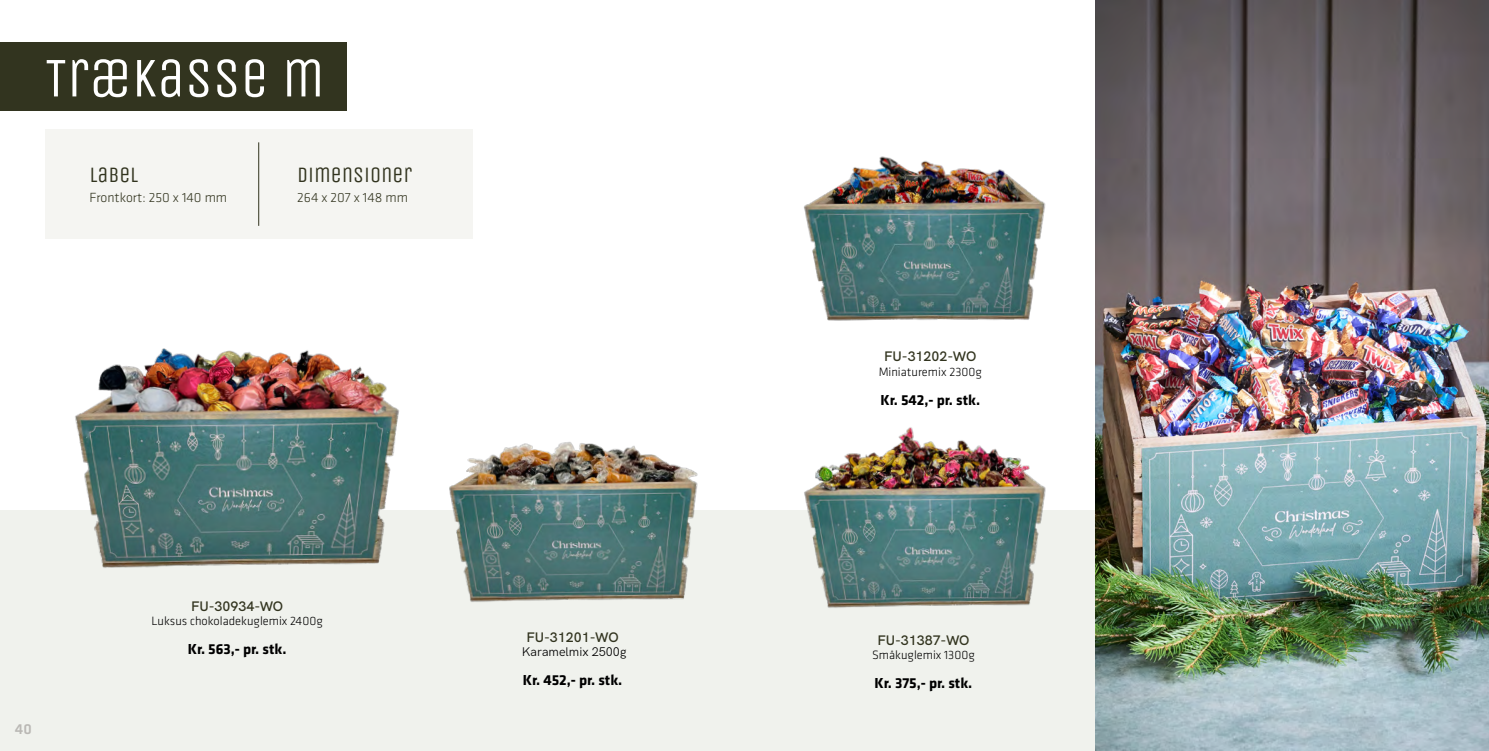
<style>
.page{position:relative;width:1489px;height:751px;background:#fff}
.page>*{position:absolute;margin:0;border:0;box-sizing:border-box;transform-origin:0 0}
.t1{font:56px "Unica One";color:#fff}
.t2{font:21.75px "Unica One";color:#32341f}
.t3{font:700 15px "Klavika Basic";color:#000}
.t4{font:500 15px "Klavika Basic";color:#bcb7b8}
.t5{font:600 13.75px "HK Grotesk";color:#32341f}
.t6{font:300 13.75px "Klavika Basic";color:#32341f}
.t7{font:300 12.5px "Klavika Basic";color:#000}
.t8{font:12.5px "HK Grotesk";color:#000}
</style>
<div class="page">
<div style="left:0;top:510px;width:1488px;height:240px;background:#f0f2ed"></div>
<div style="left:0;top:42px;width:346px;height:68px;background:#32341f"></div>
<img style="left:75px;top:348px;width:324px;height:220px">
<img style="left:449px;top:442px;width:249px;height:160px">
<div style="left:45px;top:129px;width:427px;height:109px;background:#f5f5f2"></div>
<hr style="left:258px;top:142px;width:1px;height:84px;background:#32341f">
<img style="left:804px;top:156px;width:242px;height:165px">
<img style="left:804px;top:427px;width:242px;height:181px">
<img style="left:1095px;top:0;width:393px;height:750px">
<h1 class="t1" style="left:45px;top:38px;width:281px">TRÆKASSE M</h1>
<h2 class="t2" style="left:89px;top:159px;width:51px">LABEL</h2>
<p class="t6" style="left:89px;top:189px;width:139px">Frontkort: 250 x 140 mm</p>
<h2 class="t2" style="left:297px;top:159px;width:116px">DIMENSIONER</h2>
<p class="t6" style="left:297px;top:189px;width:112px">264 x 207 x 148 mm</p>
<p class="t4" style="left:15px;top:718px;width:18px">40</p>
<p class="t5" style="left:191px;top:594px;width:94px">FU-30934-WO</p>
<p class="t7" style="left:151px;top:613px;width:173px">Luksus chokoladekuglemix 2400g</p>
<p class="t3" style="left:188px;top:638px;width:100px">Kr. 563,- pr. stk.</p>
<p class="t5" style="left:526px;top:625px;width:94px">FU-31201-WO</p>
<p class="t8" style="left:522px;top:641px;width:106px">Karamelmix 2500g</p>
<p class="t3" style="left:522px;top:668px;width:101px">Kr. 452,- pr. stk.</p>
<p class="t5" style="left:884px;top:345px;width:94px">FU-31202-WO</p>
<p class="t7" style="left:878px;top:364px;width:105px">Miniaturemix 2300g</p>
<p class="t3" style="left:880px;top:388px;width:101px">Kr. 542,- pr. stk.</p>
<p class="t5" style="left:877px;top:628px;width:94px">FU-31387-WO</p>
<p class="t7" style="left:872px;top:647px;width:104px">Småkuglemix 1300g</p>
<p class="t3" style="left:874px;top:671px;width:99px">Kr. 375,- pr. stk.</p>
</div>
